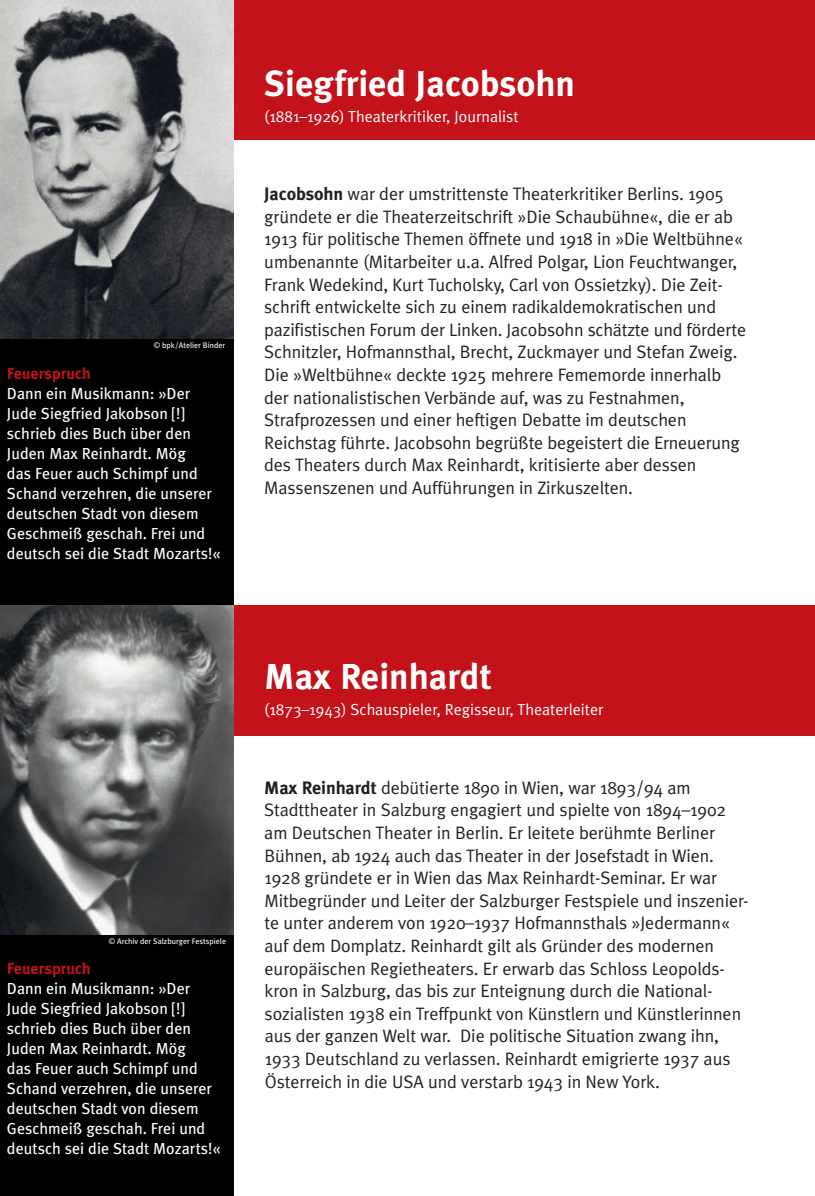
<style>
.page{position:relative;width:815px;height:1196px;background:#fff}
.page>*{position:absolute;margin:0;border:0;box-sizing:border-box;transform-origin:0 0}
.t1{font:700 36px "Meta Plus";color:#fff}
.t2{font:18px/22.6px "Meta Plus Normal";letter-spacing:-.005em;color:#231f20}
.t3{font:16px/20px "Meta Plus";color:#fff}
.t4{font:16px "Meta Plus Normal";color:#fff}
.t5{font:700 16px "Meta Plus";color:#c4121a}
.t6{font:8px "Meta Plus";color:#fff}
.s1{font-family:"Meta Plus";font-weight:700}
</style>
<div class="page">
<div style="left:0;top:10px;width:234px;height:595px;background:#000001"></div>
<div style="left:0;top:0;width:815px;height:140px;background:#c4121a"></div>
<img style="left:0;top:0;width:234px;height:339px">
<div style="left:0;top:605px;width:234px;height:591px;background:#000001"></div>
<div style="left:0;top:605px;width:815px;height:130px;background:#c4121a"></div>
<img style="left:0;top:605px;width:234px;height:329px">
<p class="t6" style="left:154px;top:341px;width:73px">© bpk/Atelier Binder</p>
<p class="t5" style="left:7px;top:364px;width:85px">Feuerspruch</p>
<p class="t3" style="left:7px;top:383px;width:215px">Dann ein Musikmann: »Der<br>Jude Siegfried Jakobson [!] schrieb dies Buch über den<br>Juden Max Reinhardt. Mög<br>das Feuer auch Schimpf und<br>Schand verzehren, die unserer deutschen Stadt von diesem<br>Geschmeiß geschah. Frei und deutsch sei die Stadt Mozarts!«</p>
<h1 class="t1" style="left:264px;top:62px;width:312px">Siegfried Jacobsohn</h1>
<p class="t4" style="left:264px;top:107px;width:256px">(1881–1926) Theaterkritiker, Journalist</p>
<p class="t2" style="left:264px;top:183px;width:484px"><span class="s1">Jacobsohn</span> war der umstrittenste Theaterkritiker Berlins. 1905 gründete er die Theaterzeitschrift »Die Schaubühne«, die er ab 1913 für politische Themen öffnete und 1918 in »Die Weltbühne« umbenannte (Mitarbeiter u.a. Alfred Polgar, Lion Feuchtwanger, Frank Wedekind, Kurt Tucholsky, Carl von Ossietzky). Die Zeit&shy;schrift entwickelte sich zu einem radikaldemokratischen und pazifistischen Forum der Linken. Jacobsohn schätzte und förderte Schnitzler, Hofmannsthal, Brecht, Zuckmayer und Stefan Zweig.<br>Die »Weltbühne« deckte 1925 mehrere Fememorde innerhalb der nationalistischen Verbände auf, was zu Festnahmen, Strafprozessen und einer heftigen Debatte im deutschen Reichstag führte. Jacobsohn begrüßte begeistert die Erneuerung des Theaters durch Max Reinhardt, kritisierte aber dessen Massenszenen und Aufführungen in Zirkuszelten.</p>
<p class="t6" style="left:109px;top:936px;width:119px">© Archiv der Salzburger Festspiele</p>
<p class="t5" style="left:7px;top:959px;width:85px">Feuerspruch</p>
<p class="t3" style="left:7px;top:978px;width:215px">Dann ein Musikmann: »Der<br>Jude Siegfried Jakobson [!] schrieb dies Buch über den<br>Juden Max Reinhardt. Mög<br>das Feuer auch Schimpf und<br>Schand verzehren, die unserer deutschen Stadt von diesem<br>Geschmeiß geschah. Frei und deutsch sei die Stadt Mozarts!«</p>
<h1 class="t1" style="left:264px;top:656px;width:229px">Max Reinhardt</h1>
<p class="t4" style="left:264px;top:700px;width:341px">(1873–1943) Schauspieler, Regisseur, Theaterleiter</p>
<p class="t2" style="left:264px;top:776px;width:486px"><span class="s1">Max Reinhardt</span> debütierte 1890 in Wien, war 1893/94 am Stadttheater in Salzburg engagiert und spielte von 1894–1902 am Deutschen Theater in Berlin. Er leitete berühmte Berliner Bühnen, ab 1924 auch das Theater in der Josefstadt in Wien.<br>1928 gründete er in Wien das Max Reinhardt-Seminar. Er war Mitbegründer und Leiter der Salzburger Festspiele und inszenier&shy;te unter anderem von 1920–1937 Hofmannsthals »Jedermann« auf dem Domplatz. Reinhardt gilt als Gründer des modernen europäischen Regietheaters. Er erwarb das Schloss Leopolds - kron in Salzburg, das bis zur Enteignung durch die National - sozialisten 1938 ein Treffpunkt von Künstlern und Künstlerinnen aus der ganzen Welt war. Die politische Situation zwang ihn, 1933 Deutschland zu verlassen. Reinhardt emigrierte 1937 aus Österreich in die USA und verstarb 1943 in New York.</p>
</div>
